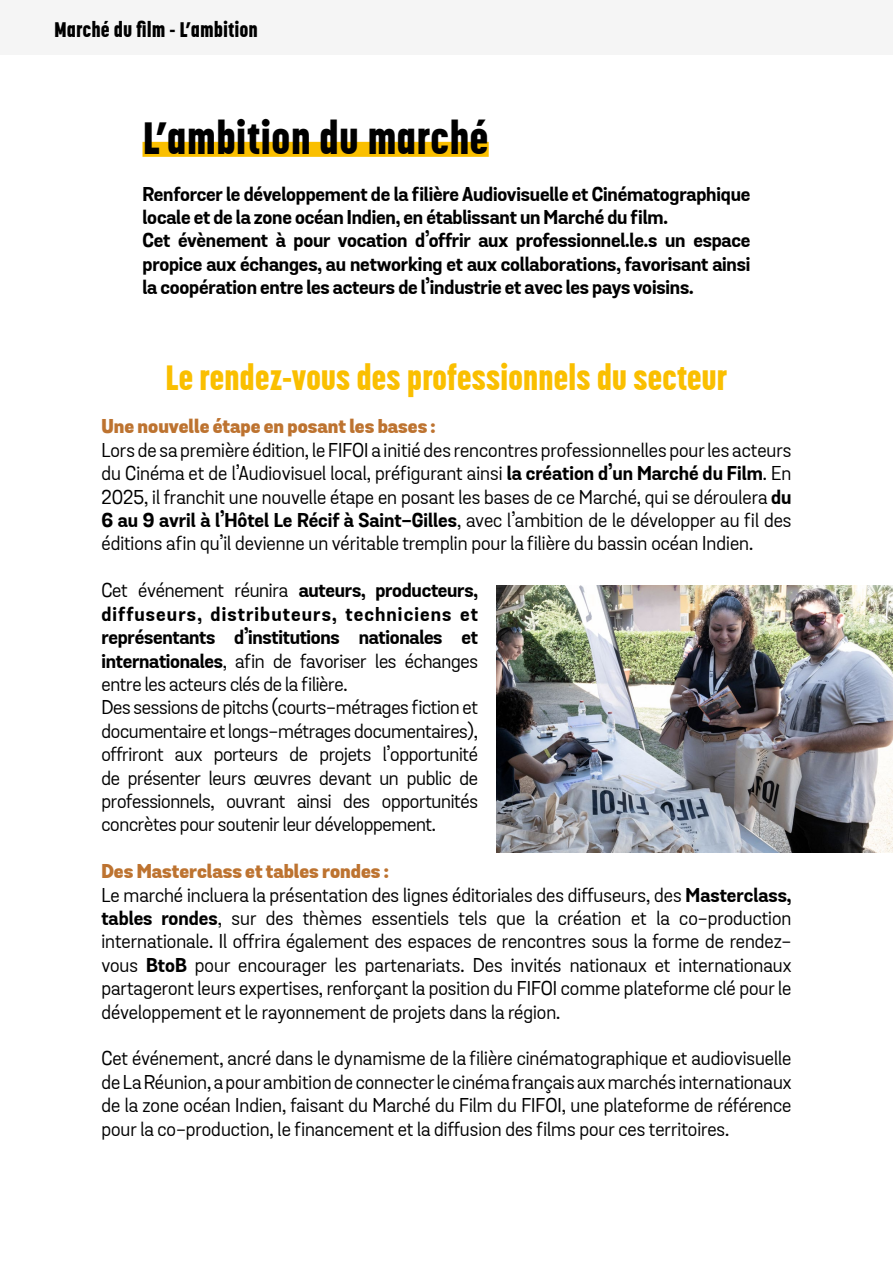
<style>
.page{position:relative;width:893px;height:1263px;background:#fff}
.page>*{position:absolute;margin:0;border:0;box-sizing:border-box;transform-origin:0 0}
.t1{font:800 45px "Korolev Condensed W04";color:#000}
.t2{font:800 34.95px "Korolev Condensed W04";letter-spacing:-.01em;color:#fabf00}
.t3{font:800 21px "Korolev Condensed W04";color:#000}
.t4{font:19.5px/23.4px "Grota Sans Regular 86467";letter-spacing:-.015em;color:#000;text-align:justify}
.t5{font:19.5px/23.4px "Grota Sans Bold 58080";letter-spacing:-.01em;color:#000}
.t6{font:19.5px "Grota Sans Heavy 19960";color:#bd7330}
.s1{font-family:"Grota Sans Bold 58080"}
.s2{font-family:"Grota Sans Regular 86467"}
</style>
<div class="page">
<div style="left:0;top:0;width:893px;height:54px;background:#f5f5f5"></div>
<div style="left:142px;top:142px;width:347px;height:15px;background:#fabf00"></div>
<img style="left:496px;top:585px;width:397px;height:267px">
<p class="t3" style="left:54px;top:17px;width:205px">Marché du film - L’ambition</p>
<h1 class="t1" style="left:142px;top:110px;width:348px">L’ambition du marché</h1>
<p class="t5" style="left:142px;top:183px;width:609px">Renforcer le développement de la filière Audiovisuelle et Cinématographique locale et de la zone océan Indien, en établissant un Marché du film.<br>Cet évènement à pour vocation d’offrir aux professionnel.le.s un espace propice aux échanges, au networking et aux collaborations, favorisant ainsi la coopération entre les acteurs de l’industrie et avec les pays voisins.</p>
<h2 class="t2" style="left:165px;top:356px;width:564px">Le rendez-vous des professionnels du secteur</h2>
<p class="t6" style="left:101px;top:414px;width:336px">Une nouvelle étape en posant les bases :</p>
<p class="t4" style="left:101px;top:439px;width:692px">Lors de sa première édition, le FIFOI a initié des rencontres professionnelles pour les acteurs du Cinéma et de l’Audiovisuel local, préfigurant ainsi <span class="s1">la création d’un Marché du Film</span>. En 2025, il franchit une nouvelle étape en posant les bases de ce Marché, qui se déroulera <span class="s1">du</span></p>
<p class="t5" style="left:101px;top:510px;width:692px">6 au 9 avril à l’Hôtel Le Récif à Saint-Gilles<span class="s2">, avec l’ambition de le développer au fil des</span></p>
<p class="t4" style="left:101px;top:532px;width:653px">éditions afin qu’il devienne un véritable tremplin pour la filière du bassin océan Indien.</p>
<p class="t5" style="left:101px;top:580px;width:378px;text-align:justify"><span class="s2">Cet événement réunira</span> auteurs, producteurs, diffuseurs, distributeurs, techniciens et représentants d’institutions nationales et</p>
<p class="t4" style="left:101px;top:649px;width:378px;text-align:left"><span class="s1">internationales</span>, afin de favoriser les échanges entre les acteurs clés de la filière.<br>Des sessions de pitchs (courts-métrages fiction et documentaire et longs-métrages documentaires), offriront aux porteurs de projets l’opportunité de présenter leurs œuvres devant un public de professionnels, ouvrant ainsi des opportunités concrètes pour soutenir leur développement.</p>
<p class="t6" style="left:101px;top:859px;width:289px">Des Masterclass et tables rondes :</p>
<p class="t4" style="left:101px;top:883px;width:692px">Le marché incluera la présentation des lignes éditoriales des diffuseurs, des <span class="s1">Masterclass, tables rondes</span>, sur des thèmes essentiels tels que la création et la co-production internationale. Il offrira également des espaces de rencontres sous la forme de rendez&shy;vous <span class="s1">BtoB</span> pour encourager les partenariats. Des invités nationaux et internationaux partageront leurs expertises, renforçant la position du FIFOI comme plateforme clé pour le développement et le rayonnement de projets dans la région.</p>
<p class="t4" style="left:101px;top:1047px;width:692px">Cet événement, ancré dans le dynamisme de la filière cinématographique et audiovisuelle de La Réunion, a pour ambition de connecter le cinéma français aux marchés internationaux de la zone océan Indien, faisant du Marché du Film du FIFOI, une plateforme de référence pour la co-production, le financement et la diffusion des films pour ces territoires.</p>
</div>
